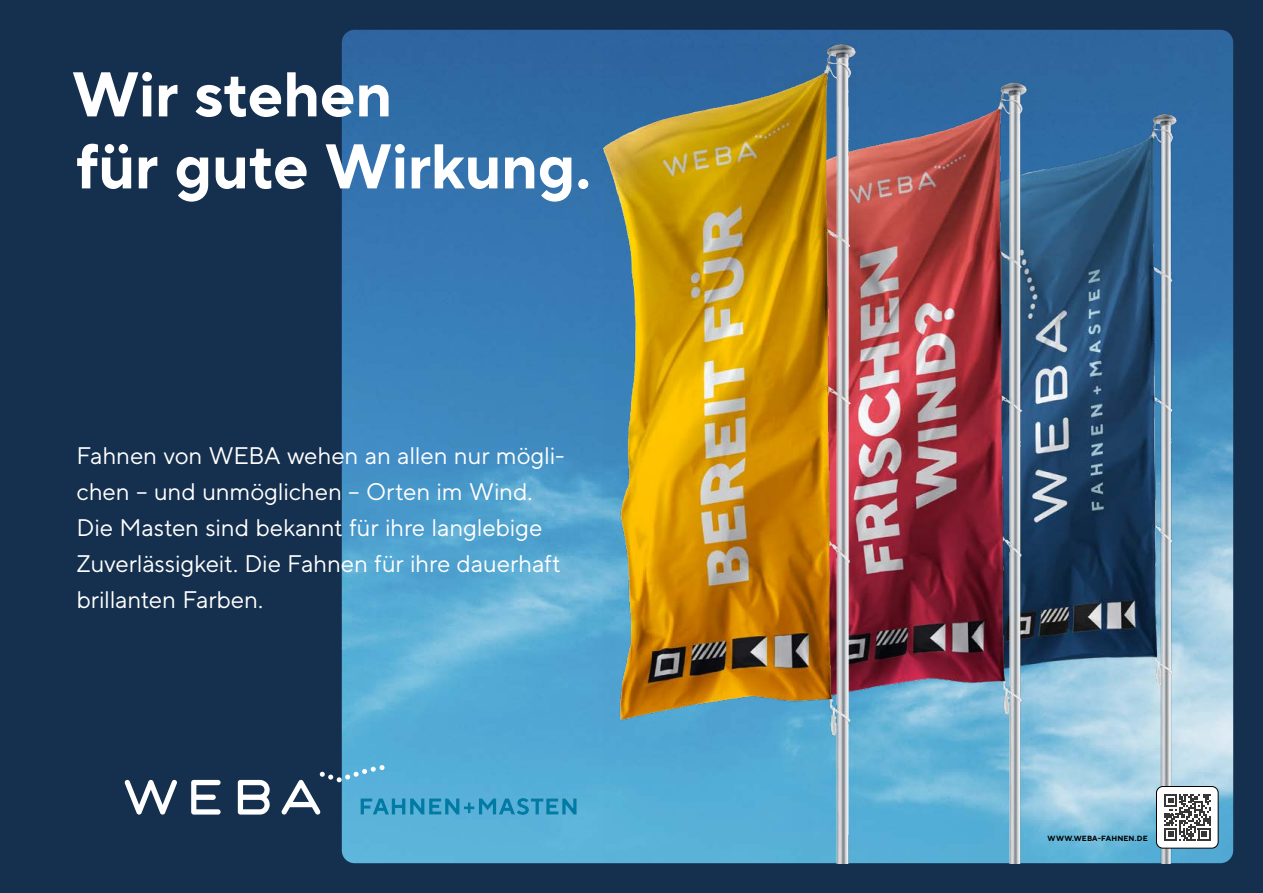
<style>
.page{position:relative;width:1263px;height:893px;background:#152f4e}
.page>*{position:absolute;margin:0;border:0;box-sizing:border-box;transform-origin:0 0}
.t1{font:700 63px/72px "TT Norms Pro";letter-spacing:-.01em;color:#fff}
.t2{font:24px/36px "TT Norms Pro";letter-spacing:-.01em;color:#fff}
.t3{font:700 7.5px "TT Norms Pro";letter-spacing:.015em;color:#000}
</style>
<div class="page">
<img style="left:342px;top:30px;width:891px;height:833px">
<img style="left:1033px;top:114px;width:143px;height:749px">
<img style="left:855px;top:73px;width:178px;height:790px">
<img style="left:603px;top:45px;width:252px;height:818px">
<svg style="left:125px;top:765px;width:452px;height:50px"></svg>
<div style="left:1156px;top:786px;width:62px;height:62px;background:#fff;border-radius:6px"></div>
<svg style="left:1164px;top:794px;width:47px;height:47px"></svg>
<div style="left:1156px;top:786px;width:62px;height:62px;border:1px solid #000;border-radius:6px"></div>
<h1 class="t1" style="left:72px;top:56px;width:520px">Wir stehen<br>für gute Wirkung.</h1>
<p class="t2" style="left:77px;top:437px;width:490px">Fahnen von WEBA wehen an allen nur mögli&shy;chen – und unmöglichen – Orten im Wind.<br>Die Masten sind bekannt für ihre langlebige Zuverlässigkeit. Die Fahnen für ihre dauerhaft brillanten Farben.</p>
<p class="t3" style="left:1048px;top:833px;width:102px">WWW.WEBA-FAHNEN.DE</p>
</div>
